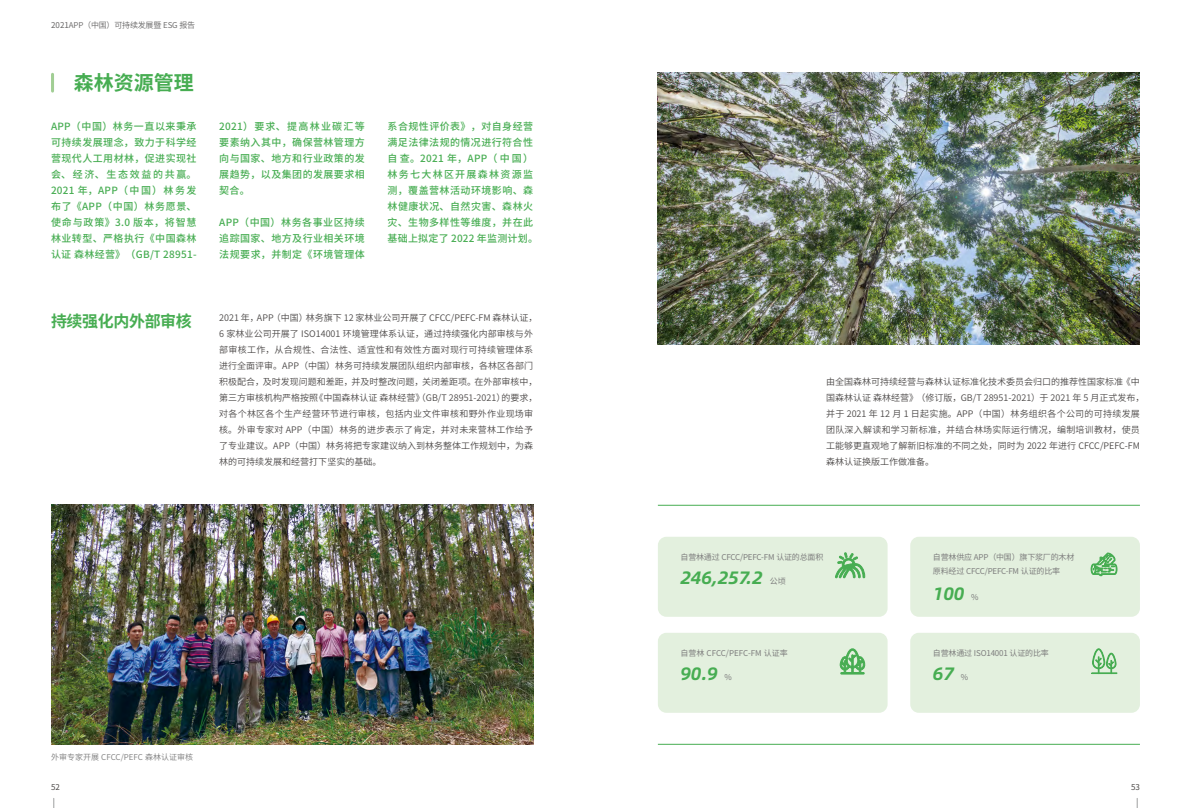
<style>
.page{position:relative;width:1191px;height:808px;background:#fff}
.page>*{position:absolute;margin:0;border:0;box-sizing:border-box;transform-origin:0 0}
.t1{font:700 20px "Source Han Sans CN";color:#47ad52}
.t2{font:italic 700 18px "Alibaba Sans";color:#47ad52}
.t3{font:700 16px "Source Han Sans CN";letter-spacing:-.025em;color:#47ad52}
.t4{font:500 10px/16px "Source Han Sans CN";letter-spacing:.045em;color:#47ad52;text-align:justify}
.t5{font:9px/16px "Source Han Sans CN";color:#4c4948}
.t6{font:8px/14px "Source Han Sans CN";letter-spacing:-.025em;color:#7d7d7d}
.t7{font:8px "Source Han Sans CN";letter-spacing:-.025em;color:#656464}
.t8{font:8px "Source Han Sans CN";letter-spacing:.005em;color:#7d7d7d}
.t9{font:8px "Source Han Sans CN";color:#7d7d7d}
.t10{font:8px "Source Han Sans CN";color:#4c4948}
.s1{font-style:inherit}
</style>
<div class="page">
<div style="left:658px;top:537px;width:229px;height:80px;background:#e3f0de;border-radius:9px"></div>
<img style="left:51px;top:505px;width:482px;height:240px">
<img style="left:658px;top:73px;width:482px;height:272px">
<hr style="left:51px;top:74px;width:3px;height:17px;background:#a1ce94">
<div style="left:658px;top:633px;width:229px;height:80px;background:#e3f0de;border-radius:9px"></div>
<div style="left:910px;top:537px;width:230px;height:80px;background:#e3f0de;border-radius:9px"></div>
<div style="left:910px;top:633px;width:230px;height:80px;background:#e3f0de;border-radius:9px"></div>
<hr style="left:658px;top:505px;width:482px;height:1px;background:#47ad52">
<hr style="left:658px;top:744px;width:482px;height:1px;background:#47ad52">
<svg style="left:840px;top:648px;width:26px;height:26px"></svg>
<svg style="left:835px;top:553px;width:30px;height:25px"></svg>
<svg style="left:1090px;top:552px;width:27px;height:25px"></svg>
<svg style="left:1092px;top:648px;width:25px;height:24px"></svg>
<div style="left:1091px;top:672px;width:26px;height:2px;border:1px solid #47ad52"></div>
<p class="t7" style="left:51px;top:21px;width:146px"><span class="s1">2021</span>APP（中国）可持续发展暨 ESG 报告</p>
<h1 class="t1" style="left:74px;top:73px;width:121px">森林资源管理</h1>
<p class="t4" style="left:51px;top:118px;width:147px">APP（中国）林务一直以来秉承可持续发展理念，致力于科学经营现代人工用材林，促进实现社会、经济、生态效益的共赢。2021 年，APP（中国）林务发布了《APP（中国）林务愿景、使命与政策》3.0 版本，将智慧林业转型、严格执行《中国森林认证森林经营》（GB/T 28951-</p>
<p class="t4" style="left:219px;top:118px;width:147px">2021）要求、提高林业碳汇等要素纳入其中，确保营林管理方向与国家、地方和行业政策的发展趋势，以及集团的发展要求相契合。</p>
<p class="t4" style="left:219px;top:214px;width:147px">APP（中国）林务各事业区持续追踪国家、地方及行业相关环境法规要求，并制定《环境管理体</p>
<p class="t4" style="left:387px;top:118px;width:152px;text-align:left">系合规性评价表》，对自身经营满足法律法规的情况进行符合性自查。2021 年，APP（中国）林务七大林区开展森林资源监测，覆盖营林活动环境影响、森林健康状况、自然灾害、森林火灾、生物多样性等维度，并在此基础上拟定了 2022 年监测计划。</p>
<h3 class="t3" style="left:51px;top:313px;width:142px">持续强化内外部审核</h3>
<p class="t5" style="left:219px;top:310px;width:320px">2021 年，APP（中国）林务旗下 12 家林业公司开展了 CFCC/PEFC-FM 森林认证，6 家林业公司开展了 ISO14001 环境管理体系认证，通过持续强化内部审核与外部审核工作，从合规性、合法性、适宜性和有效性方面对现行可持续管理体系进行全面评审。APP（中国）林务可持续发展团队组织内部审核，各林区各部门积极配合，及时发现问题和差距，并及时整改问题，关闭差距项。在外部审核中，第三方审核机构严格按照《中国森林认证 森林经营》（GB/T 28951-2021）的要求，对各个林区各个生产经营环节进行审核，包括内业文件审核和野外作业现场审核。外审专家对 APP（中国）林务的进步表示了肯定，并对未来营林工作给予了专业建议。APP（中国）林务将把专家建议纳入到林务整体工作规划中，为森林的可持续发展和经营打下坚实的基础。</p>
<p class="t8" style="left:51px;top:752px;width:144px">外审专家开展 CFCC/PEFC 森林认证审核</p>
<p class="t5" style="left:826px;top:374px;width:320px">由全国森林可持续经营与森林认证标准化技术委员会归口的推荐性国家标准《中国森林认证 森林经营》（修订版，GB/T 28951-2021）于 2021 年 5 月正式发布，并于 2021 年 12 月 1 日起实施。APP（中国）林务组织各个公司的可持续发展团队深入解读和学习新标准，并结合林场实际运行情况，编制培训教材，使员工能够更直观地了解新旧标准的不同之处，同时为 2022 年进行 CFCC/PEFC-FM森林认证换版工作做准备。</p>
<p class="t6" style="left:680px;top:550px;width:144px">自营林通过 CFCC/PEFC-FM 认证的总面积</p>
<h2 class="t2" style="left:680px;top:563px;width:84px">246,257.2</h2>
<p class="t6" style="left:769px;top:574px;width:17px">公顷</p>
<p class="t6" style="left:933px;top:550px;width:143px">自营林供应 APP（中国）旗下浆厂的木材原料经过 CFCC/PEFC-FM 认证的比率</p>
<h2 class="t2" style="left:933px;top:579px;width:33px">100</h2>
<p class="t6" style="left:971px;top:590px;width:9px">%</p>
<p class="t9" style="left:680px;top:648px;width:109px">自营林 CFCC/PEFC-FM 认证率</p>
<h2 class="t2" style="left:680px;top:659px;width:38px">90.9</h2>
<p class="t6" style="left:933px;top:646px;width:117px">自营林通过 ISO14001 认证的比率</p>
<p class="t6" style="left:724px;top:670px;width:9px">%</p>
<h2 class="t2" style="left:933px;top:659px;width:22px">67</h2>
<p class="t6" style="left:960px;top:670px;width:9px">%</p>
<p class="t10" style="left:51px;top:782px;width:10px">52</p>
<p class="t10" style="left:1131px;top:782px;width:10px">53</p>
</div>
